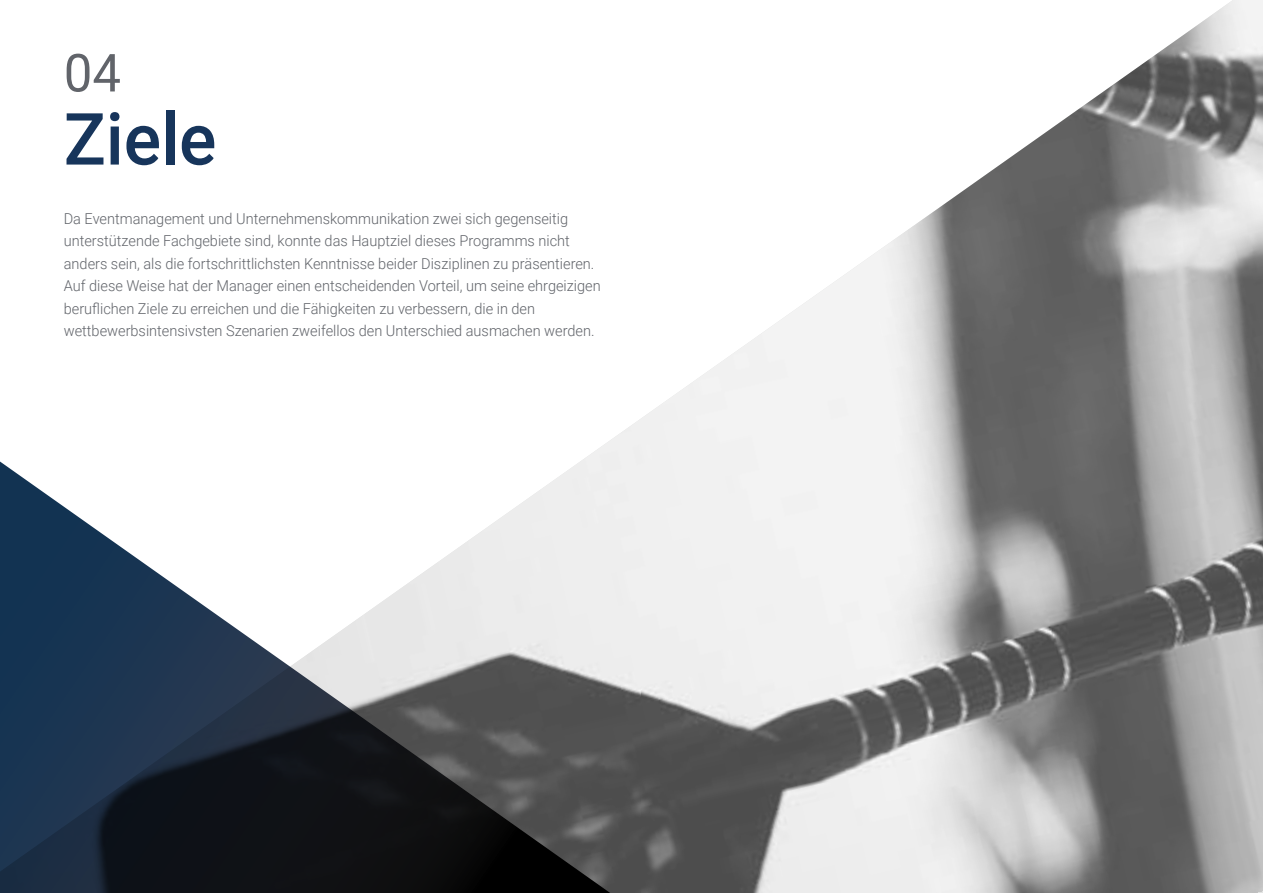
<style>
.page{position:relative;width:1263px;height:893px;background:#fff}
.page>*{position:absolute;margin:0;border:0;box-sizing:border-box;transform-origin:0 0}
.t1{font:500 72px "Roboto";color:#17355b}
.t2{font:52.5px "Roboto";color:#61646a}
.t3{font:300 15px/22.5px "Roboto";color:#61646a}
</style>
<div class="page">
<img style="left:603px;top:0;width:660px;height:893px">
<svg style="left:0;top:446px;width:640px;height:447px"></svg>
<h2 class="t2" style="left:64px;top:36px;width:59px">04</h2>
<h1 class="t1" style="left:64px;top:89px;width:154px">Ziele</h1>
<p class="t3" style="left:64px;top:207px;width:538px">Da Eventmanagement und Unternehmenskommunikation zwei sich gegenseitig unterstützende Fachgebiete sind, konnte das Hauptziel dieses Programms nicht anders sein, als die fortschrittlichsten Kenntnisse beider Disziplinen zu präsentieren.<br>Auf diese Weise hat der Manager einen entscheidenden Vorteil, um seine ehrgeizigen beruflichen Ziele zu erreichen und die Fähigkeiten zu verbessern, die in den wettbewerbsintensivsten Szenarien zweifellos den Unterschied ausmachen werden.</p>
</div>
